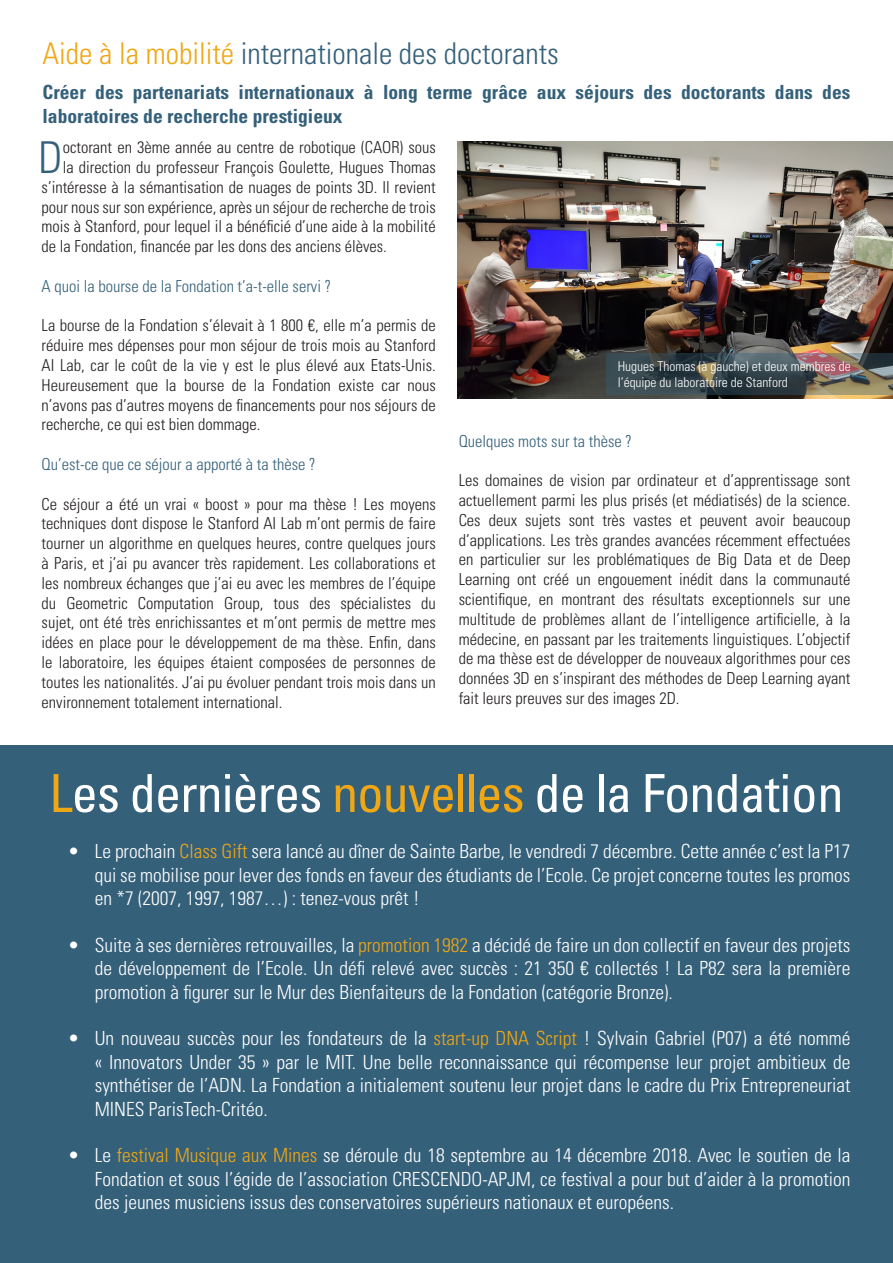
<style>
.page{position:relative;width:893px;height:1263px;background:#fff}
.page>*{position:absolute;margin:0;border:0;box-sizing:border-box;transform-origin:0 0}
.t1{font:condensed 52.5px "Univers LT Std";letter-spacing:-.02em;color:#fff}
.t2{font:300 condensed 43.95px "Univers LT Std";color:#35607a}
.t3{font:300 condensed 30px "Univers LT Std";color:#35607a}
.t4{font:300 condensed 19.5px/23.4px "Univers LT Std";color:#fff;text-align:justify}
.t5{font:700 condensed 19.5px/23.4px "Univers LT Std";color:#35607a}
.t6{font:300 condensed 16.5px/19.8px "Univers LT Std";color:#231f20;text-align:justify}
.t7{font:300 condensed 16.5px "Univers LT Std";color:#35607a}
.t8{font:300 condensed 13.5px/16.2px "Univers LT Std";color:#fff}
.s1{color:#efa715}
</style>
<div class="page">
<img style="left:457px;top:141px;width:436px;height:257px">
<div style="left:0;top:746px;width:893px;height:517px;background:#35607a"></div>
<svg style="left:607px;top:353px;width:286px;height:42px;background:#505455"></svg>
<h3 class="t3" style="left:43px;top:36px;width:518px"><span class="s1">Aide à la mobilité</span> internationale des doctorants</h3>
<p class="t5" style="left:43px;top:80px;width:809px">Créer des partenariats internationaux à long terme grâce aux séjours des doctorants dans des laboratoires de recherche prestigieux</p>
<h2 class="t2" style="left:38px;top:131px;width:26px">D</h2>
<p class="t6" style="left:63px;top:137px;width:375px">octorant en 3ème année au centre de robotique (CAOR) sous</p>
<p class="t6" style="left:63px;top:157px;width:375px">la direction du professeur François Goulette, Hugues Thomas</p>
<p class="t6" style="left:42px;top:177px;width:396px">s’intéresse à la sémantisation de nuages de points 3D. Il revient</p>
<p class="t6" style="left:42px;top:197px;width:396px">pour nous sur son expérience, après un séjour de recherche de trois</p>
<p class="t6" style="left:42px;top:217px;width:396px">mois à Stanford, pour lequel il a bénéficié d’une aide à la mobilité</p>
<p class="t6" style="left:42px;top:236px;width:347px">de la Fondation, financée par les dons des anciens élèves.</p>
<p class="t7" style="left:42px;top:276px;width:291px">A quoi la bourse de la Fondation t’a-t-elle servi ?</p>
<p class="t6" style="left:42px;top:316px;width:396px">La bourse de la Fondation s’élevait à 1 800 €, elle m’a permis de réduire mes dépenses pour mon séjour de trois mois au Stanford AI Lab, car le coût de la vie y est le plus élevé aux Etats-Unis.<br>Heureusement que la bourse de la Fondation existe car nous n’avons pas d’autres moyens de financements pour nos séjours de recherche, ce qui est bien dommage.</p>
<p class="t7" style="left:42px;top:454px;width:275px">Qu’est-ce que ce séjour a apporté à ta thèse ?</p>
<p class="t6" style="left:42px;top:494px;width:396px">Ce séjour a été un vrai « boost » pour ma thèse ! Les moyens techniques dont dispose le Stanford AI Lab m’ont permis de faire tourner un algorithme en quelques heures, contre quelques jours à Paris, et j’ai pu avancer très rapidement. Les collaborations et les nombreux échanges que j’ai eu avec les membres de l’équipe du Geometric Computation Group, tous des spécialistes du sujet, ont été très enrichissantes et m’ont permis de mettre mes idées en place pour le développement de ma thèse. Enfin, dans le laboratoire, les équipes étaient composées de personnes de toutes les nationalités. J’ai pu évoluer pendant trois mois dans un environnement totalement international.</p>
<p class="t8" style="left:618px;top:358px;width:235px">Hugues Thomas (à gauche) et deux membres de l’équipe du laboratoire de Stanford</p>
<p class="t7" style="left:459px;top:431px;width:175px">Quelques mots sur ta thèse ?</p>
<p class="t6" style="left:459px;top:470px;width:393px">Les domaines de vision par ordinateur et d’apprentissage sont actuellement parmi les plus prisés (et médiatisés) de la science.<br>Ces deux sujets sont très vastes et peuvent avoir beaucoup d’applications. Les très grandes avancées récemment effectuées en particulier sur les problématiques de Big Data et de Deep Learning ont créé un engouement inédit dans la communauté scientifique, en montrant des résultats exceptionnels sur une multitude de problèmes allant de l’intelligence artificielle, à la médecine, en passant par les traitements linguistiques. L’objectif de ma thèse est de développer de nouveaux algorithmes pour ces données 3D en s’inspirant des méthodes de Deep Learning ayant fait leurs preuves sur des images 2D.</p>
<h1 class="t1" style="left:49px;top:760px;width:796px"><span class="s1">L</span>es dernières <span class="s1">nouvelles</span> de la Fondation</h1>
<p class="t4" style="left:95px;top:840px;width:757px;text-indent:-27px">• Le prochain <span class="s1">Class Gift</span> sera lancé au dîner de Sainte Barbe, le vendredi 7 décembre. Cette année c’est la P17 qui se mobilise pour lever des fonds en faveur des étudiants de l’Ecole. Ce projet concerne toutes les promos en *7 (2007, 1997, 1987…) : tenez-vous prêt !</p>
<p class="t4" style="left:95px;top:933px;width:757px;text-indent:-27px">• Suite à ses dernières retrouvailles, la <span class="s1">promotion 1982</span> a décidé de faire un don collectif en faveur des projets de développement de l’Ecole. Un défi relevé avec succès : 21 350 € collectés ! La P82 sera la première promotion à figurer sur le Mur des Bienfaiteurs de la Fondation (catégorie Bronze).</p>
<p class="t4" style="left:95px;top:1027px;width:757px;text-indent:-27px">• Un nouveau succès pour les fondateurs de la <span class="s1">start-up DNA Script</span> ! Sylvain Gabriel (P07) a été nommé « Innovators Under 35 » par le MIT. Une belle reconnaissance qui récompense leur projet ambitieux de synthétiser de l’ADN. La Fondation a initialement soutenu leur projet dans le cadre du Prix Entrepreneuriat MINES ParisTech-Critéo.</p>
<p class="t4" style="left:95px;top:1144px;width:757px;text-indent:-27px">• Le <span class="s1">festival Musique aux Mines</span> se déroule du 18 septembre au 14 décembre 2018. Avec le soutien de la Fondation et sous l’égide de l’association CRESCENDO-APJM, ce festival a pour but d’aider à la promotion des jeunes musiciens issus des conservatoires supérieurs nationaux et européens.</p>
</div>
